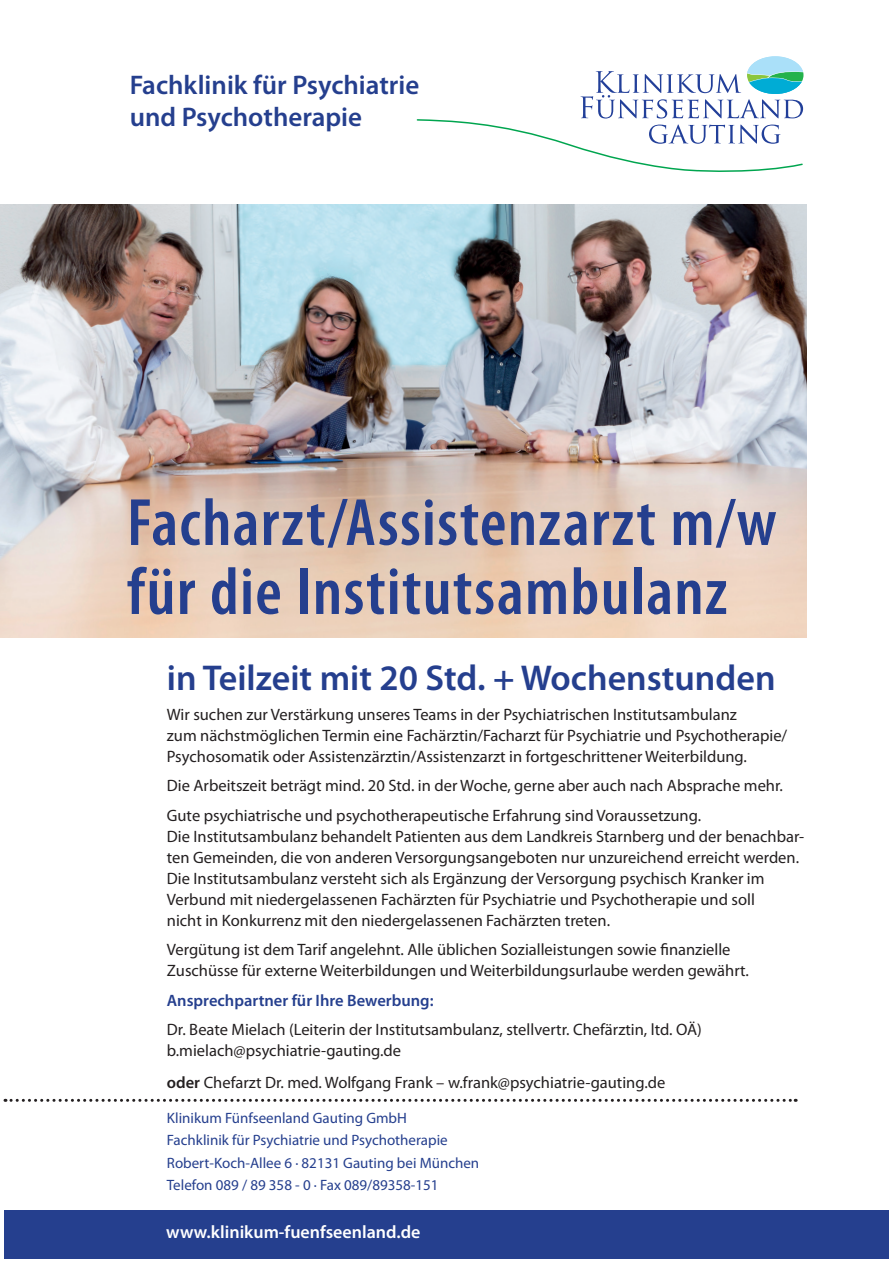
<style>
.page{position:relative;width:893px;height:1263px;background:#fff}
.page>*{position:absolute;margin:0;border:0;box-sizing:border-box;transform-origin:0 0}
.t1{font:600 condensed 67.5px/69px "Myriad Pro";letter-spacing:.02em;color:#253f8e}
.t2{font:600 36px "Myriad Pro";color:#253f8e}
.t3{font:600 27px/32.4px "Myriad Pro";color:#253f8e}
.t4{font:600 18px "Myriad Pro";color:#fff}
.t5{font:16.5px/21px "Myriad Pro";color:#231f20}
.t6{font:600 16.5px "Myriad Pro";color:#253f8e}
.t7{font:15px/22.5px "Myriad Pro";color:#253f8e}
.s1{font-weight:600}
</style>
<div class="page">
<img style="left:0;top:204px;width:806px;height:434px">
<svg style="left:5px;top:1099px;width:791px;height:3px"></svg>
<div style="left:4px;top:1210px;width:885px;height:49px;background:#253f8e"></div>
<svg style="left:416px;top:56px;width:388px;height:116px"></svg>
<h3 class="t3" style="left:130px;top:68px;width:291px">Fachklinik für Psychiatrie und Psychotherapie</h3>
<h1 class="t1" style="left:127px;top:487px;width:651px">Facharzt/Assistenzarzt m/w für die Institutsambulanz</h1>
<h2 class="t2" style="left:167px;top:655px;width:610px">in Teilzeit mit 20 Std. + Wochenstunden</h2>
<p class="t5" style="left:167px;top:704px;width:622px">Wir suchen zur Verstärkung unseres Teams in der Psychiatrischen Institutsambulanz<br>zum nächstmöglichen Termin eine Fachärztin/Facharzt für Psychiatrie und Psychotherapie/<br>Psychosomatik oder Assistenzärztin/Assistenzarzt in fortgeschrittener Weiterbildung.</p>
<p class="t5" style="left:167px;top:771px;width:618px;line-height:29.5px">Die Arbeitszeit beträgt mind. 20 Std. in der Woche, gerne aber auch nach Absprache mehr.<br>Gute psychiatrische und psychotherapeutische Erfahrung sind Voraussetzung.</p>
<p class="t5" style="left:167px;top:826px;width:639px">Die Institutsambulanz behandelt Patienten aus dem Landkreis Starnberg und der benachbar&shy;ten Gemeinden, die von anderen Versorgungsangeboten nur unzureichend erreicht werden.<br>Die Institutsambulanz versteht sich als Ergänzung der Versorgung psychisch Kranker im Verbund mit niedergelassenen Fachärzten für Psychiatrie und Psychotherapie und soll<br>nicht in Konkurrenz mit den niedergelassenen Fachärzten treten.</p>
<p class="t5" style="left:167px;top:939px;width:584px">Vergütung ist dem Tarif angelehnt. Alle üblichen Sozialleistungen sowie finanzielle<br>Zuschüsse für externe Weiterbildungen und Weiterbildungsurlaube werden gewährt.</p>
<p class="t6" style="left:167px;top:990px;width:268px">Ansprechpartner für Ihre Bewerbung:</p>
<p class="t5" style="left:167px;top:1019px;width:537px">Dr. Beate Mielach (Leiterin der Institutsambulanz, stellvertr. Chefärztin, ltd. OÄ) b.mielach@psychiatrie-gauting.de</p>
<p class="t5" style="left:167px;top:1071px;width:500px"><span class="s1">oder</span> Chefarzt Dr. med. Wolfgang Frank – w.frank@psychiatrie-gauting.de</p>
<p class="t7" style="left:167px;top:1106px;width:314px">Klinikum Fünfseenland Gauting GmbH<br>Fachklinik für Psychiatrie und Psychotherapie Robert-Koch-Allee 6 · 82131 Gauting bei München Telefon 089 / 89 358 - 0 · Fax 089/89358-151</p>
<p class="t4" style="left:166px;top:1221px;width:256px">www.klinikum-fuenfseenland.de</p>
</div>
